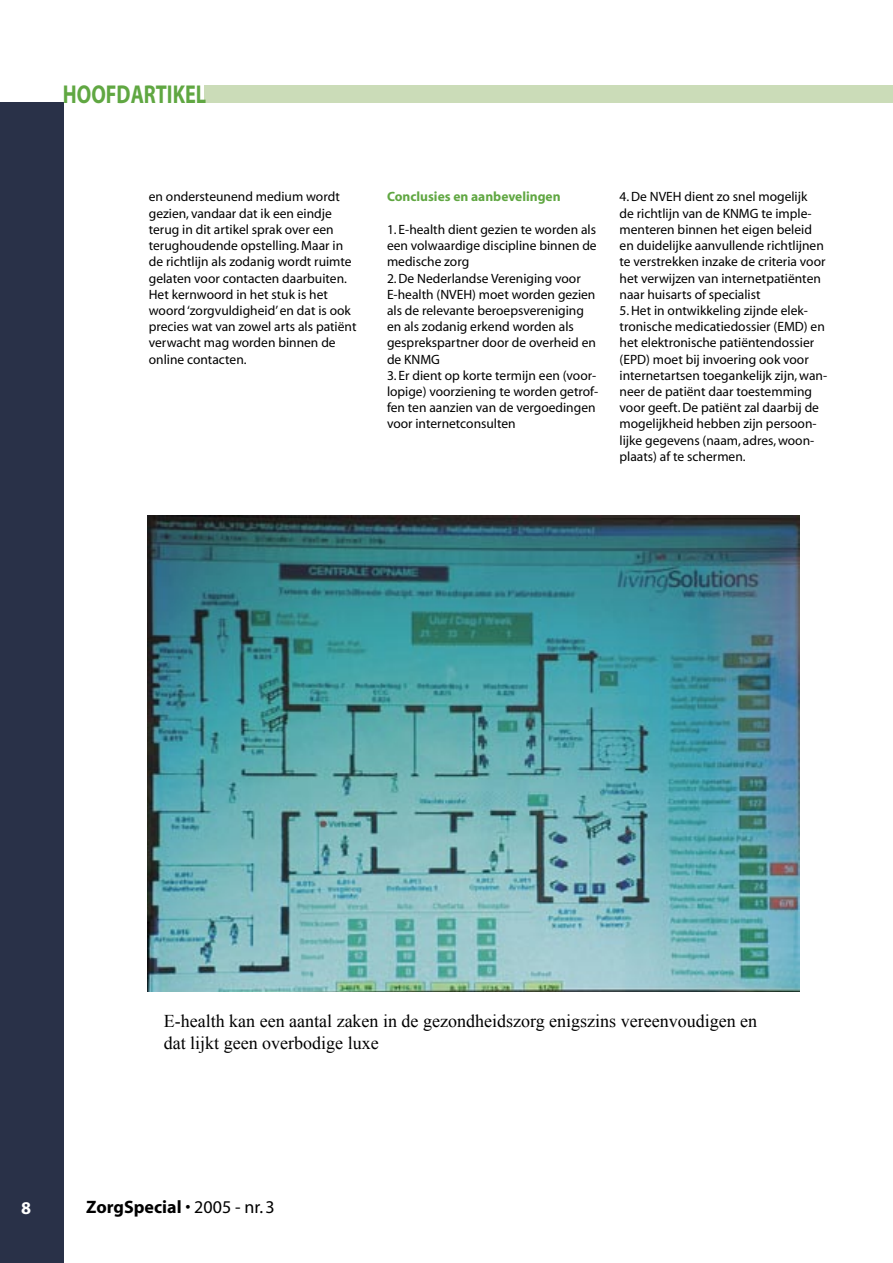
<style>
.page{position:relative;width:893px;height:1263px;background:#fff}
.page>*{position:absolute;margin:0;border:0;box-sizing:border-box;transform-origin:0 0}
.t1{font:700 25.95px "Myriad";color:#60a742;scale:.78 1}
.t2{font:18px/21.6px "Times New Roman";color:#000}
.t3{font:700 18px "Myriad";color:#000}
.t4{font:700 18px "Myriad";color:#fff}
.t5{font:13.5px/16.2px "Myriad";color:#000}
.t6{font:700 13.5px "Myriad";color:#60a742}
.s1{font-weight:400}
</style>
<div class="page">
<div style="left:0;top:102px;width:64px;height:1161px;background:#293148"></div>
<div style="left:204px;top:85px;width:689px;height:18px;background:#cbdcb8"></div>
<img style="left:147px;top:516px;width:652px;height:476px">
<h1 class="t1" style="left:63px;top:81px;width:185px">HOOFDARTIKEL</h1>
<p class="t5" style="left:149px;top:189px;width:209px">en ondersteunend medium wordt gezien, vandaar dat ik een eindje terug in dit artikel sprak over een terughoudende opstelling. Maar in de richtlijn als zodanig wordt ruimte gelaten voor contacten daarbuiten.<br>Het kernwoord in het stuk is het woord ‘zorgvuldigheid’ en dat is ook precies wat van zowel arts als patiënt verwacht mag worden binnen de online contacten.</p>
<p class="t6" style="left:387px;top:190px;width:175px">Conclusies en aanbevelingen</p>
<p class="t5" style="left:387px;top:222px;width:211px;text-align:justify">1. E-health dient gezien te worden als een volwaardige discipline binnen de medische zorg</p>
<p class="t5" style="left:387px;top:270px;width:211px">2. De Nederlandse Vereniging voor<br>E-health (NVEH) moet worden gezien als de relevante beroepsvereniging en als zodanig erkend worden als gesprekspartner door de overheid en de KNMG</p>
<p class="t5" style="left:387px;top:368px;width:213px">3. Er dient op korte termijn een (voor&shy;lopige) voorziening te worden getrof&shy;fen ten aanzien van de vergoedingen voor internetconsulten</p>
<p class="t5" style="left:620px;top:189px;width:207px">4. De NVEH dient zo snel mogelijk<br>de richtlijn van de KNMG te imple&shy;menteren binnen het eigen beleid en duidelijke aanvullende richtlijnen te verstrekken inzake de criteria voor het verwijzen van internetpatiënten naar huisarts of specialist</p>
<p class="t5" style="left:620px;top:303px;width:209px">5. Het in ontwikkeling zijnde elek&shy;tronische medicatiedossier (EMD) en het elektronische patiëntendossier (EPD) moet bij invoering ook voor internetartsen toegankelijk zijn, wan&shy;neer de patiënt daar toestemming voor geeft. De patiënt zal daarbij de mogelijkheid hebben zijn persoon&shy;lijke gegevens (naam, adres, woon&shy;plaats) af te schermen.</p>
<h2 class="t2" style="left:164px;top:1010px;width:595px">E-health kan een aantal zaken in de gezondheidszorg enigszins vereenvoudigen en dat lijkt geen overbodige luxe</h2>
<h2 class="t4" style="left:21px;top:1199px;width:11px">8</h2>
<h2 class="t3" style="left:86px;top:1197px;width:190px">ZorgSpecial <span class="s1">• 2005 - nr. 3</span></h2>
</div>
